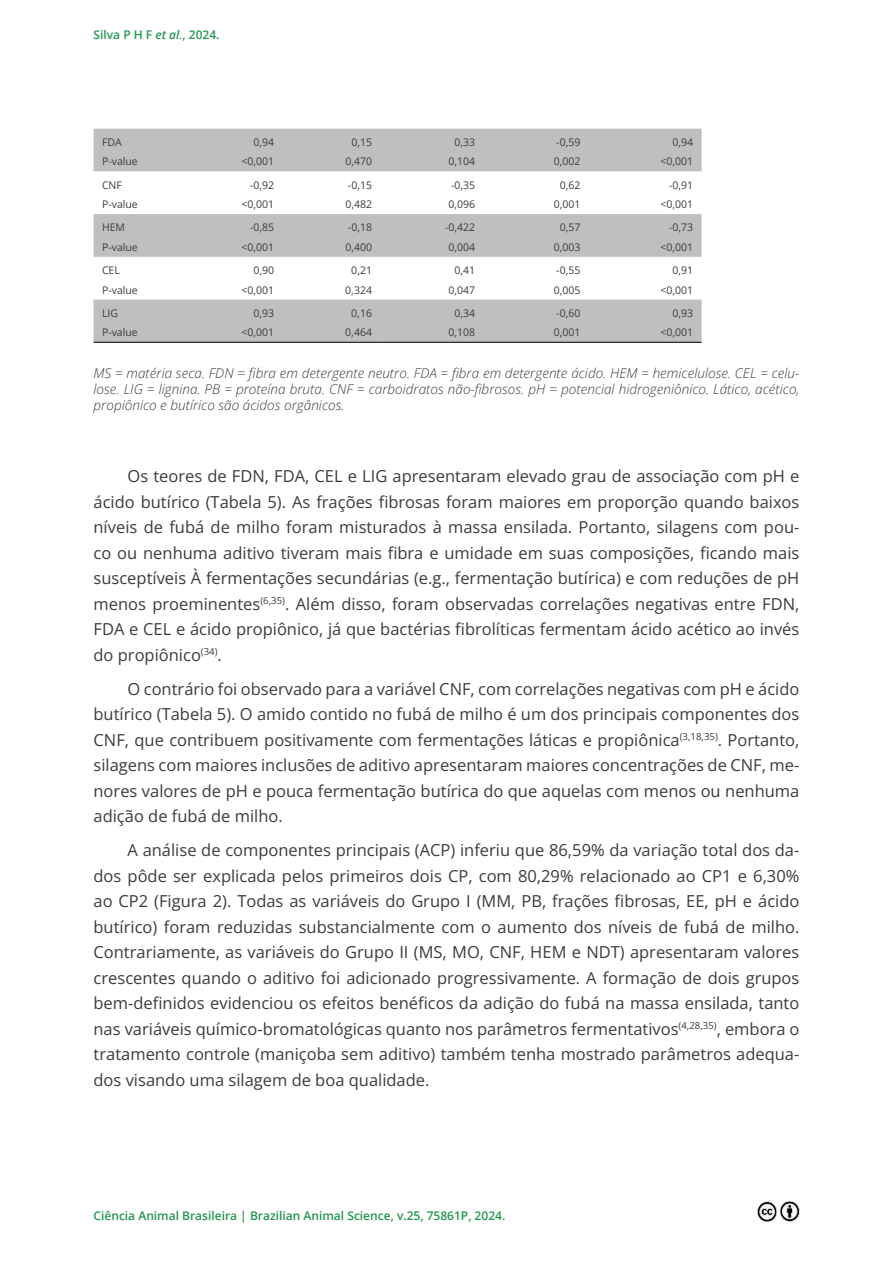
<style>
.page{position:relative;width:893px;height:1263px;background:#fff}
.page>*{position:absolute;margin:0;border:0;box-sizing:border-box;transform-origin:0 0}
.t1{font:16.5px/25.5px "Open Sans";color:#3c3b3b;text-align:justify}
.t2{font:italic 300 13.5px/16.2px "Open Sans";color:#3c3b3b;text-align:justify}
.t3{font:600 12px "Open Sans";color:#22964d}
.t4{font:10.5px/19.5px "Open Sans";color:#3c3b3b}
.s1{font-style:italic}
.s2{font-weight:400;font-style:italic}
</style>
<div class="page">
<img style="left:757px;top:1201px;width:43px;height:20px">
<svg style="left:94px;top:129px;width:608px;height:213px;fill:#bfbfbf"></svg>
<hr style="left:184px;top:342px;width:99px;height:1px;background:#000">
<hr style="left:283px;top:342px;width:98px;height:1px;background:#000">
<hr style="left:381px;top:342px;width:103px;height:1px;background:#000">
<hr style="left:484px;top:342px;width:105px;height:1px;background:#000">
<hr style="left:589px;top:342px;width:113px;height:1px;background:#000">
<hr style="left:94px;top:342px;width:90px;height:1px;background:#000">
<p class="t3" style="left:94px;top:27px;width:128px">Silva P H F <span class="s1">et al</span><span class="s2">.</span>, 2024.</p>
<p class="t4" style="left:102px;top:132px;width:37px">FDA<br>P-value</p>
<p class="t4" style="left:242px;top:132px;width:34px;text-align:right">0,94 &lt;0,001</p>
<p class="t4" style="left:345px;top:132px;width:28px;text-align:center">0,15<br>0,470</p>
<p class="t4" style="left:448px;top:132px;width:28px;text-align:center">0,33<br>0,104</p>
<p class="t4" style="left:554px;top:132px;width:28px">-0,59<br>0,002</p>
<p class="t4" style="left:660px;top:132px;width:34px;text-align:right">0,94 &lt;0,001</p>
<p class="t4" style="left:102px;top:175px;width:37px">CNF<br>P-value</p>
<p class="t4" style="left:242px;top:175px;width:34px;text-align:right">-0,92 &lt;0,001</p>
<p class="t4" style="left:345px;top:175px;width:28px">-0,15<br>0,482</p>
<p class="t4" style="left:448px;top:175px;width:28px">-0,35<br>0,096</p>
<p class="t4" style="left:554px;top:175px;width:28px;text-align:center">0,62<br>0,001</p>
<p class="t4" style="left:660px;top:175px;width:34px;text-align:right">-0,91 &lt;0,001</p>
<p class="t4" style="left:102px;top:217px;width:37px">HEM<br>P-value</p>
<p class="t4" style="left:242px;top:217px;width:34px;text-align:right">-0,85 &lt;0,001</p>
<p class="t4" style="left:345px;top:217px;width:28px">-0,18<br>0,400</p>
<p class="t4" style="left:445px;top:217px;width:32px;text-align:center">-0,422<br>0,004</p>
<p class="t4" style="left:554px;top:217px;width:28px;text-align:center">0,57<br>0,003</p>
<p class="t4" style="left:660px;top:217px;width:34px;text-align:right">-0,73 &lt;0,001</p>
<p class="t4" style="left:102px;top:260px;width:37px">CEL<br>P-value</p>
<p class="t4" style="left:241px;top:260px;width:34px;text-align:right">0,90 &lt;0,001</p>
<p class="t4" style="left:345px;top:260px;width:28px;text-align:center">0,21<br>0,324</p>
<p class="t4" style="left:448px;top:260px;width:28px;text-align:center">0,41<br>0,047</p>
<p class="t4" style="left:554px;top:260px;width:28px">-0,55<br>0,005</p>
<p class="t4" style="left:660px;top:260px;width:34px;text-align:right">0,91 &lt;0,001</p>
<p class="t4" style="left:102px;top:303px;width:37px">LIG<br>P-value</p>
<p class="t4" style="left:241px;top:303px;width:34px;text-align:right">0,93 &lt;0,001</p>
<p class="t4" style="left:345px;top:303px;width:28px;text-align:center">0,16<br>0,464</p>
<p class="t4" style="left:448px;top:303px;width:28px;text-align:center">0,34<br>0,108</p>
<p class="t4" style="left:554px;top:303px;width:28px">-0,60<br>0,001</p>
<p class="t4" style="left:660px;top:303px;width:34px;text-align:right">0,93 &lt;0,001</p>
<p class="t2" style="left:94px;top:364px;width:707px">MS = matéria seca. FDN = fibra em detergente neutro. FDA = fibra em detergente ácido. HEM = hemicelulose. CEL = celu&shy;lose. LIG = lignina. PB = proteína bruta. CNF = carboidratos não-fibrosos. pH = potencial hidrogeniônico. Lático, acético, propiônico e butírico são ácidos orgânicos.</p>
<p class="t1" style="left:94px;top:463px;width:707px;text-indent:34px">Os teores de FDN, FDA, CEL e LIG apresentaram elevado grau de associação com pH e ácido butírico (Tabela 5). As frações fibrosas foram maiores em proporção quando baixos níveis de fubá de milho foram misturados à massa ensilada. Portanto, silagens com pou&shy;co ou nenhuma aditivo tiveram mais fibra e umidade em suas composições, ficando mais susceptíveis À fermentações secundárias (e.g., fermentação butírica) e com reduções de pH menos proeminentes<sup>(6,35)</sup>. Além disso, foram observadas correlações negativas entre FDN, FDA e CEL e ácido propiônico, já que bactérias fibrolíticas fermentam ácido acético ao invés do propiônico<sup>(34)</sup>.</p>
<p class="t1" style="left:94px;top:676px;width:707px;text-indent:34px">O contrário foi observado para a variável CNF, com correlações negativas com pH e ácido butírico (Tabela 5). O amido contido no fubá de milho é um dos principais componentes dos CNF, que contribuem positivamente com fermentações láticas e propiônica<sup>(3,18,35)</sup>. Portanto, silagens com maiores inclusões de aditivo apresentaram maiores concentrações de CNF, me&shy;nores valores de pH e pouca fermentação butírica do que aquelas com menos ou nenhuma adição de fubá de milho.</p>
<p class="t1" style="left:94px;top:837px;width:707px;text-indent:34px">A análise de componentes principais (ACP) inferiu que 86,59% da variação total dos da&shy;dos pôde ser explicada pelos primeiros dois CP, com 80,29% relacionado ao CP1 e 6,30% ao CP2 (Figura 2). Todas as variáveis do Grupo I (MM, PB, frações fibrosas, EE, pH e ácido butírico) foram reduzidas substancialmente com o aumento dos níveis de fubá de milho.<br>Contrariamente, as variáveis do Grupo II (MS, MO, CNF, HEM e NDT) apresentaram valores crescentes quando o aditivo foi adicionado progressivamente. A formação de dois grupos bem-definidos evidenciou os efeitos benéficos da adição do fubá na massa ensilada, tanto nas variáveis químico-bromatológicas quanto nos parâmetros fermentativos<sup>(4,28,35)</sup>, embora o tratamento controle (maniçoba sem aditivo) também tenha mostrado parâmetros adequa&shy;dos visando uma silagem de boa qualidade.</p>
<p class="t3" style="left:94px;top:1207px;width:413px">Ciência Animal Brasileira | Brazilian Animal Science, v.25, 75861P, 2024.</p>
</div>
